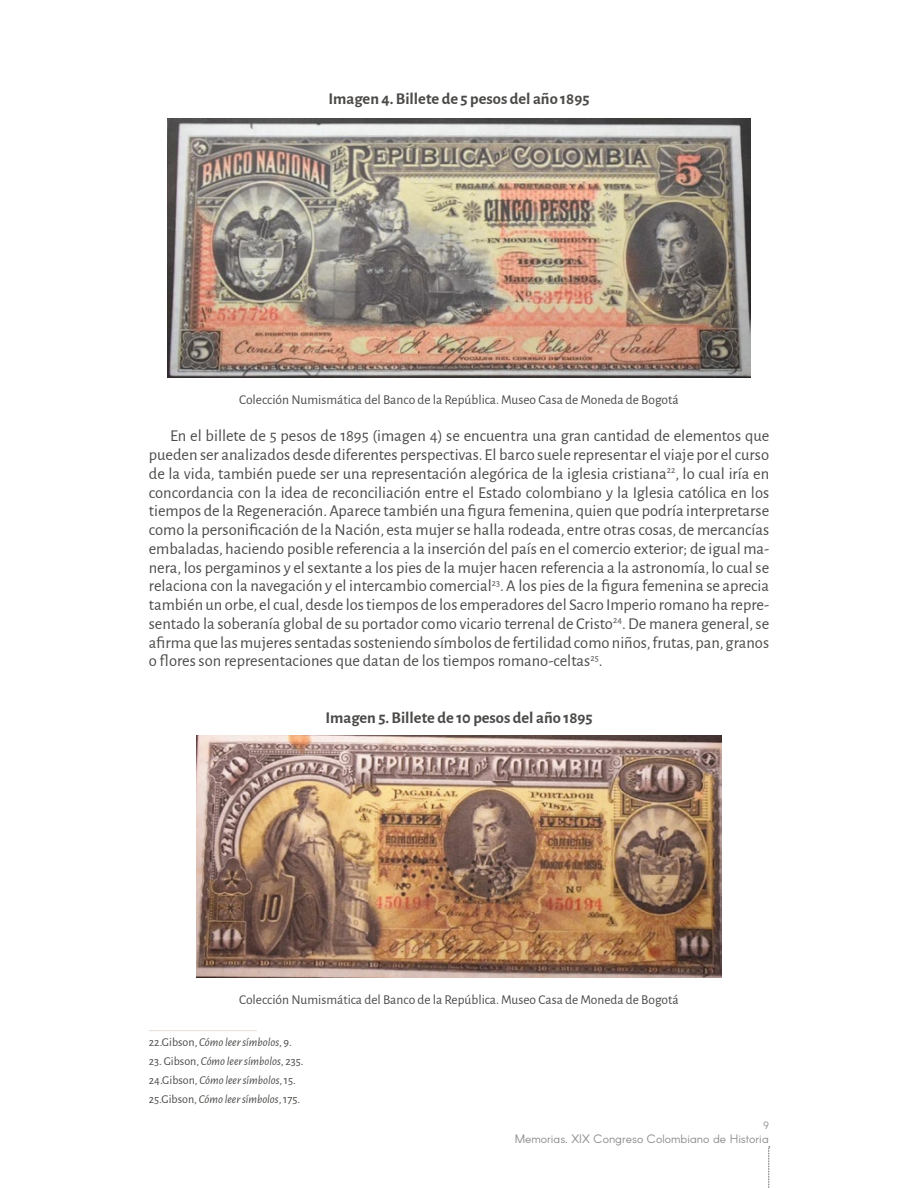
<style>
.page{position:relative;width:918px;height:1188px;background:#fff}
.page>*{position:absolute;margin:0;border:0;box-sizing:border-box;transform-origin:0 0}
.t1{font:16.5px/18.8px "Alegreya Sans";color:#4b4a48;text-align:justify}
.t2{font:700 16.5px "Alegreya Sans";color:#4b4a48}
.t3{font:13.5px "Alegreya Sans";color:#4b4a48}
.t4{font:italic 12px/19.2px "Alegreya Sans";color:#4b4a48}
.t5{font:12px "Arcon";color:#908c8c}
.t6{font:10.5px "Arcon";color:#908c8c}
.s1{font-style:normal}
</style>
<div class="page">
<svg style="left:768px;top:1147px;width:2px;height:41px"></svg>
<img style="left:167px;top:119px;width:584px;height:258px">
<img style="left:196px;top:735px;width:526px;height:242px">
<hr style="left:149px;top:1030px;width:108px;height:1px;background:#e5dfd8">
<p class="t2" style="left:329px;top:86px;width:262px">Imagen 4. Billete de 5 pesos del año 1895</p>
<p class="t3" style="left:239px;top:390px;width:441px">Colección Numismática del Banco de la República. Museo Casa de Moneda de Bogotá</p>
<p class="t1" style="left:149px;top:426px;width:622px;text-indent:21px">En el billete de 5 pesos de 1895 (imagen 4) se encuentra una gran cantidad de elementos que pueden ser analizados desde diferentes perspectivas. El barco suele representar el viaje por el curso de la vida, también puede ser una representación alegórica de la iglesia cristiana<sup>22</sup>, lo cual iría en concordancia con la idea de reconciliación entre el Estado colombiano y la Iglesia católica en los tiempos de la Regeneración. Aparece también una figura femenina, quien que podría interpretarse como la personificación de la Nación, esta mujer se halla rodeada, entre otras cosas, de mercancías embaladas, haciendo posible referencia a la inserción del país en el comercio exterior; de igual ma&shy;nera, los pergaminos y el sextante a los pies de la mujer hacen referencia a la astronomía, lo cual se relaciona con la navegación y el intercambio comercial<sup>23</sup>. A los pies de la figura femenina se aprecia también un orbe, el cual, desde los tiempos de los emperadores del Sacro Imperio romano ha repre&shy;sentado la soberanía global de su portador como vicario terrenal de Cristo<sup>24</sup>. De manera general, se afirma que las mujeres sentadas sosteniendo símbolos de fertilidad como niños, frutas, pan, granos o flores son representaciones que datan de los tiempos romano-celtas<sup>25</sup>.</p>
<p class="t2" style="left:325px;top:705px;width:269px">Imagen 5. Billete de 10 pesos del año 1895</p>
<p class="t3" style="left:239px;top:990px;width:441px">Colección Numismática del Banco de la República. Museo Casa de Moneda de Bogotá</p>
<p class="t4" style="left:149px;top:1032px;width:145px"><span class="s1">22.Gibson,</span> Cómo leer símbolos<span class="s1">, 9.</span></p>
<p class="t4" style="left:149px;top:1051px;width:156px"><span class="s1">23. Gibson,</span> Cómo leer símbolos<span class="s1">, 235.<br>24.Gibson,</span> Cómo leer símbolos<span class="s1">, 15.<br>25.Gibson,</span> Cómo leer símbolos<span class="s1">, 175.</span></p>
<p class="t6" style="left:763px;top:1118px;width:7px">9</p>
<p class="t5" style="left:515px;top:1131px;width:256px">Memorias. XIX Congreso Colombiano de Historia</p>
</div>
